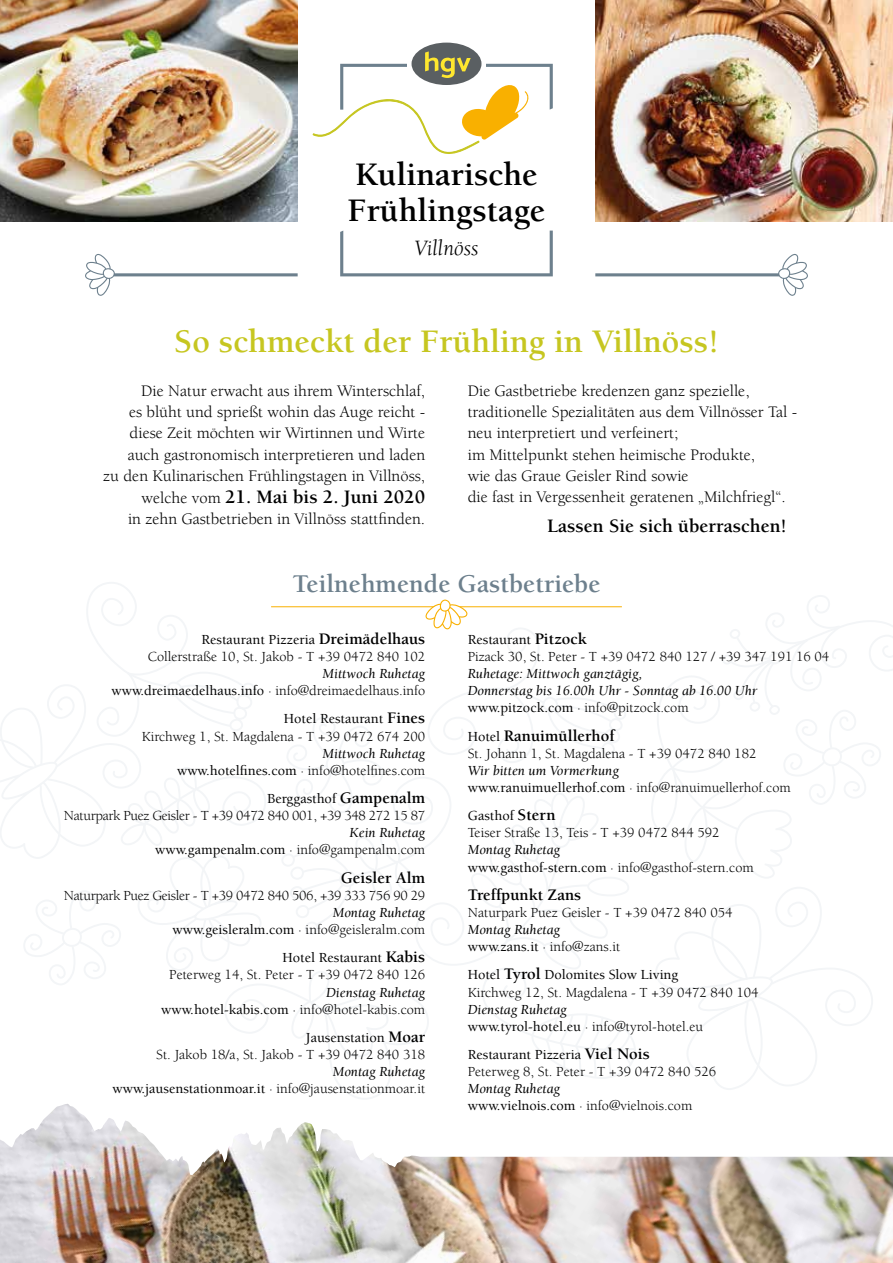
<style>
.page{position:relative;width:893px;height:1263px;background:#fff}
.page>*{position:absolute;margin:0;border:0;box-sizing:border-box;transform-origin:0 0}
.t1{font:700 33.75px "Berkeley";color:#c6c620}
.t2{font:700 33.75px/36px "Berkeley";color:#000}
.t3{font:700 26.25px "Berkeley";color:#6d808d}
.t4{font:italic 22.5px "Berkeley";color:#000}
.t5{font:700 19.5px "Berkeley";color:#000}
.t6{font:16.5px/21.1px "Berkeley";color:#000;text-align:right}
.t7{font:700 16.5px "Berkeley";color:#000}
.t8{font:14.25px/17.1px "Berkeley";color:#000;text-align:right}
.t9{font:italic 14.25px/17.1px "Berkeley";color:#000}
.t10{font:14.25px/17.1px "Berkeley";letter-spacing:-.025em;color:#000;text-align:right}
.s1{font-weight:400;font-size:16.5px}
.s2{font-weight:500}
.s3{font-weight:700;font-size:16.5px}
.s4{font-style:italic}
.s5{font-weight:500;font-style:normal}
.s6{font-style:normal}
.s7{font-weight:500;font-size:14.25px}
</style>
<div class="page">
<svg style="left:656px;top:887px;width:217px;height:203px"></svg>
<svg style="left:651px;top:595px;width:242px;height:283px"></svg>
<img style="left:0;top:0;width:298px;height:221px">
<img style="left:595px;top:0;width:298px;height:221px">
<svg style="left:340px;top:231px;width:213px;height:45px"></svg>
<svg style="left:85px;top:254px;width:213px;height:42px"></svg>
<svg style="left:595px;top:254px;width:213px;height:42px"></svg>
<div style="left:412px;top:43px;width:69px;height:42px;background:#5a5f62;border-radius:50%"></div>
<svg style="left:312px;top:51px;width:241px;height:103px"></svg>
<img style="left:0;top:1104px;width:893px;height:159px">
<svg style="left:0;top:582px;width:636px;height:517px"></svg>
<h1 class="t2" style="left:347px;top:157px;width:200px">Kulinarische<br>Frühlingstage</h1>
<h3 class="t4" style="left:414px;top:237px;width:66px">Villnöss</h3>
<h1 class="t1" style="left:174px;top:323px;width:546px">So schmeckt der Frühling in Villnöss!</h1>
<p class="t6" style="left:103px;top:381px;width:323px">Die Natur erwacht aus ihrem Winterschlaf,<br>es blüht und sprießt wohin das Auge reicht - diese Zeit möchten wir Wirtinnen und Wirte auch gastronomisch interpretieren und laden<br>zu den Kulinarischen Frühlingstagen in Villnöss,</p>
<h3 class="t5" style="left:142px;top:487px;width:285px"><span class="s1">welche vom</span> 21. Mai bis 2. Juni 2020</h3>
<p class="t6" style="left:128px;top:509px;width:299px">in zehn Gastbetrieben in Villnöss stattfinden.</p>
<p class="t6" style="left:468px;top:381px;width:331px;text-align:left">Die Gastbetriebe kredenzen ganz spezielle, traditionelle Spezialitäten aus dem Villnösser Tal - neu interpretiert und verfeinert;<br>im Mittelpunkt stehen heimische Produkte,<br>wie das Graue Geisler Rind sowie<br>die fast in Vergessenheit geratenen „Milchfriegl“.</p>
<h3 class="t5" style="left:547px;top:515px;width:241px">Lassen Sie sich überraschen!</h3>
<h2 class="t3" style="left:292px;top:569px;width:309px">Teilnehmende Gastbetriebe</h2>
<p class="t8" style="left:148px;top:631px;width:279px"><span class="s2">Restaurant Pizzeria</span> <span class="s3">Dreimädelhaus<br></span>Collerstraße 10, St. Jakob - T +39 0472 840 102</p>
<p class="t8" style="left:112px;top:665px;width:315px"><span class="s4">Mittwoch Ruhetag<br></span><span class="s2">www.dreimaedelhaus.info</span> · info@dreimaedelhaus.info</p>
<p class="t8" style="left:142px;top:711px;width:285px"><span class="s2">Hotel Restaurant</span> <span class="s3">Fines<br></span>Kirchweg 1, St. Magdalena - T +39 0472 674 200</p>
<p class="t8" style="left:177px;top:745px;width:250px"><span class="s4">Mittwoch Ruhetag<br></span><span class="s2">www.hotelfines.com</span> · info@hotelfines.com</p>
<p class="t10" style="left:64px;top:790px;width:363px"><span class="s2">Berggasthof</span> <span class="s3">Gampenalm<br></span>Naturpark Puez Geisler - T +39 0472 840 001, +39 348 272 15 87</p>
<p class="t8" style="left:155px;top:824px;width:272px"><span class="s4">Kein Ruhetag<br></span><span class="s2">www.gampenalm.com</span> · info@gampenalm.com</p>
<p class="t7" style="left:341px;top:869px;width:86px">Geisler Alm</p>
<p class="t10" style="left:64px;top:887px;width:363px">Naturpark Puez Geisler - T +39 0472 840 506, +39 333 756 90 29</p>
<p class="t8" style="left:173px;top:904px;width:254px"><span class="s4">Montag Ruhetag<br></span><span class="s2">www.geisleralm.com</span> · info@geisleralm.com</p>
<p class="t8" style="left:169px;top:949px;width:257px"><span class="s2">Hotel Restaurant</span> <span class="s3">Kabis<br></span>Peterweg 14, St. Peter - T +39 0472 840 126</p>
<p class="t8" style="left:161px;top:984px;width:265px"><span class="s4">Dienstag Ruhetag<br></span><span class="s2">www.hotel-kabis.com</span> · info@hotel-kabis.com</p>
<p class="t8" style="left:156px;top:1029px;width:270px"><span class="s2">Jausenstation</span> <span class="s3">Moar<br></span>St. Jakob 18/a, St. Jakob - T +39 0472 840 318</p>
<p class="t8" style="left:113px;top:1063px;width:314px"><span class="s4">Montag Ruhetag<br></span><span class="s2">www.jausenstationmoar.it</span> · info@jausenstationmoar.it</p>
<p class="t8" style="left:468px;top:631px;width:363px;text-align:left"><span class="s2">Restaurant</span> <span class="s3">Pitzock<br></span>Pizack 30, St. Peter - T +39 0472 840 127 / +39 347 191 16 04</p>
<p class="t9" style="left:468px;top:665px;width:291px">Ruhetage: Mittwoch ganztägig,<br>Donnerstag bis 16.00h Uhr - Sonntag ab 16.00 Uhr <span class="s5">www.pitzock.com</span> <span class="s6">· info@pitzock.com</span></p>
<p class="t7" style="left:468px;top:727px;width:148px"><span class="s7">Hotel</span> Ranuimüllerhof</p>
<p class="t8" style="left:468px;top:745px;width:290px">St. Johann 1, St. Magdalena - T +39 0472 840 182</p>
<p class="t8" style="left:468px;top:762px;width:325px;text-align:left"><span class="s4">Wir bitten um Vormerkung<br></span><span class="s2">www.ranuimuellerhof.com</span> · info@ranuimuellerhof.com</p>
<p class="t8" style="left:468px;top:807px;width:253px;text-align:left"><span class="s2">Gasthof</span> <span class="s3">Stern<br></span>Teiser Straße 13, Teis - T +39 0472 844 592</p>
<p class="t8" style="left:468px;top:842px;width:288px;text-align:left"><span class="s4">Montag Ruhetag<br></span><span class="s2">www.gasthof-stern.com</span> · info@gasthof-stern.com</p>
<p class="t7" style="left:468px;top:886px;width:115px">Treffpunkt Zans</p>
<p class="t8" style="left:468px;top:904px;width:266px">Naturpark Puez Geisler - T +39 0472 840 054</p>
<p class="t9" style="left:468px;top:921px;width:154px">Montag Ruhetag <span class="s5">www.zans.it</span> <span class="s6">· info@zans.it</span></p>
<p class="t8" style="left:468px;top:967px;width:292px;text-align:left"><span class="s2">Hotel</span> <span class="s3">Tyrol</span> <span class="s2">Dolomites Slow Living<br></span>Kirchweg 12, St. Magdalena - T +39 0472 840 104</p>
<p class="t8" style="left:468px;top:1001px;width:237px;text-align:left"><span class="s4">Dienstag Ruhetag<br></span><span class="s2">www.tyrol-hotel.eu</span> · info@tyrol-hotel.eu</p>
<p class="t8" style="left:468px;top:1046px;width:250px;text-align:left"><span class="s2">Restaurant Pizzeria</span> <span class="s3">Viel Nois<br></span>Peterweg 8, St. Peter - T +39 0472 840 526</p>
<p class="t8" style="left:468px;top:1080px;width:226px;text-align:left"><span class="s4">Montag Ruhetag<br></span><span class="s2">www.vielnois.com</span> · info@vielnois.com</p>
</div>
